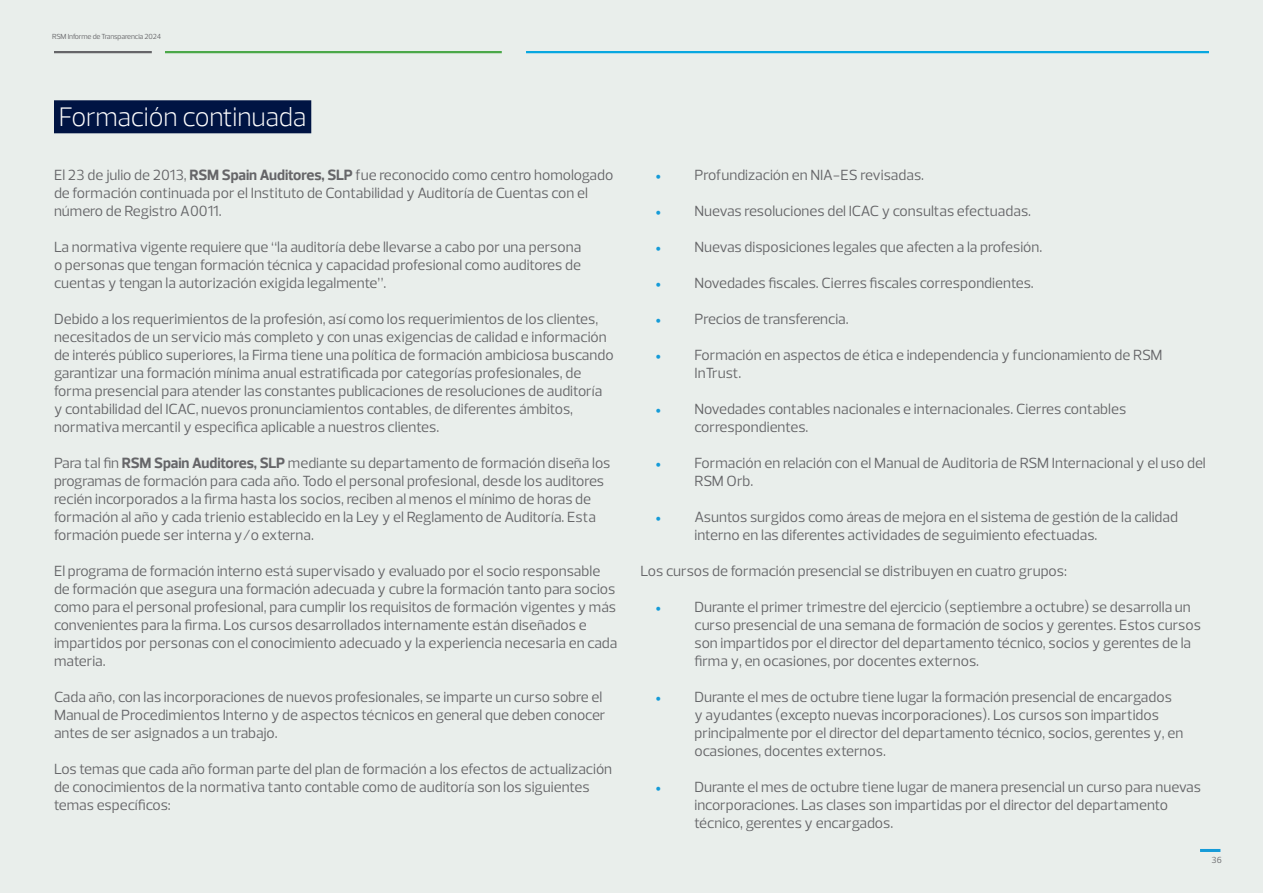
<style>
.page{position:relative;width:1263px;height:893px;background:#fff}
.page>*{position:absolute;margin:0;border:0;box-sizing:border-box;transform-origin:0 0}
.t1{font:300 27px "Prelo";letter-spacing:-.01em;color:#fff}
.t2{font:15px/18px "Prelo";color:#656568}
.t3{font:9px "Prelo";color:#656568}
.t4{font:7.5px "Prelo";letter-spacing:-.02em;color:#656568}
.s1{font-weight:700}
.s2{font-family:"Minion Pro";color:#159bd8}
</style>
<div class="page">
<div style="left:1px;top:0;width:1262px;height:893px;background:#e9eeeb"></div>
<hr style="left:54px;top:51px;width:98px;height:2px;background:#656568">
<hr style="left:526px;top:51px;width:683px;height:2px;background:#08a7e0">
<hr style="left:165px;top:51px;width:337px;height:2px;background:#4ba849">
<div style="left:54px;top:100px;width:257px;height:33px;background:#001443"></div>
<hr style="left:1200px;top:849px;width:20px;height:3px;background:#159bd8">
<p class="t4" style="left:52px;top:32px;width:110px">RSM Informe de Transparencia 2024</p>
<h1 class="t1" style="left:59px;top:101px;width:249px">Formación continuada</h1>
<p class="t2" style="left:54px;top:166px;width:561px">El 23 de julio de 2013, <span class="s1">RSM Spain Auditores, SLP</span> fue reconocido como centro homologado de formación continuada por el Instituto de Contabilidad y Auditoría de Cuentas con el número de Registro A0011.</p>
<p class="t2" style="left:54px;top:238px;width:529px;text-align:justify">La normativa vigente requiere que “la auditoría debe llevarse a cabo por una persona o personas que tengan formación técnica y capacidad profesional como auditores de cuentas y tengan la autorización exigida legalmente”.</p>
<p class="t2" style="left:54px;top:310px;width:561px">Debido a los requerimientos de la profesión, así como los requerimientos de los clientes, necesitados de un servicio más completo y con unas exigencias de calidad e información de interés público superiores, la Firma tiene una política de formación ambiciosa buscando garantizar una formación mínima anual estratificada por categorías profesionales, de forma presencial para atender las constantes publicaciones de resoluciones de auditoría y contabilidad del ICAC, nuevos pronunciamientos contables, de diferentes ámbitos, normativa mercantil y especifica aplicable a nuestros clientes.</p>
<p class="t2" style="left:54px;top:454px;width:558px">Para tal fin <span class="s1">RSM Spain Auditores, SLP</span> mediante su departamento de formación diseña los programas de formación para cada año. Todo el personal profesional, desde los auditores recién incorporados a la firma hasta los socios, reciben al menos el mínimo de horas de formación al año y cada trienio establecido en la Ley y el Reglamento de Auditoría. Esta formación puede ser interna y/o externa.</p>
<p class="t2" style="left:54px;top:562px;width:565px">El programa de formación interno está supervisado y evaluado por el socio responsable de formación que asegura una formación adecuada y cubre la formación tanto para socios como para el personal profesional, para cumplir los requisitos de formación vigentes y más convenientes para la firma. Los cursos desarrollados internamente están diseñados e impartidos por personas con el conocimiento adecuado y la experiencia necesaria en cada materia.</p>
<p class="t2" style="left:54px;top:688px;width:553px">Cada año, con las incorporaciones de nuevos profesionales, se imparte un curso sobre el<br>Manual de Procedimientos Interno y de aspectos técnicos en general que deben conocer antes de ser asignados a un trabajo.</p>
<p class="t2" style="left:54px;top:760px;width:560px">Los temas que cada año forman parte del plan de formación a los efectos de actualización de conocimientos de la normativa tanto contable como de auditoría son los siguientes temas específicos:</p>
<p class="t2" style="left:655px;top:166px;width:270px"><span class="s2">•</span> Profundización en NIA-ES revisadas.</p>
<p class="t2" style="left:655px;top:202px;width:377px"><span class="s2">•</span> Nuevas resoluciones del ICAC y consultas efectuadas.</p>
<p class="t2" style="left:655px;top:238px;width:388px"><span class="s2">•</span> Nuevas disposiciones legales que afecten a la profesión.</p>
<p class="t2" style="left:655px;top:274px;width:380px"><span class="s2">•</span> Novedades fiscales. Cierres fiscales correspondientes.</p>
<p class="t2" style="left:655px;top:310px;width:195px"><span class="s2">•</span> Precios de transferencia.</p>
<p class="t2" style="left:694px;top:346px;width:470px;text-indent:-39px"><span class="s2">•</span> Formación en aspectos de ética e independencia y funcionamiento de RSM<br>InTrust.</p>
<p class="t2" style="left:694px;top:400px;width:433px;text-indent:-39px"><span class="s2">•</span> Novedades contables nacionales e internacionales. Cierres contables correspondientes.</p>
<p class="t2" style="left:694px;top:454px;width:513px;text-indent:-39px"><span class="s2">•</span> Formación en relación con el Manual de Auditoria de RSM Internacional y el uso del<br>RSM Orb.</p>
<p class="t2" style="left:694px;top:508px;width:485px;text-indent:-39px"><span class="s2">•</span> Asuntos surgidos como áreas de mejora en el sistema de gestión de la calidad interno en las diferentes actividades de seguimiento efectuadas.</p>
<p class="t2" style="left:640px;top:562px;width:428px">Los cursos de formación presencial se distribuyen en cuatro grupos:</p>
<p class="t2" style="left:694px;top:598px;width:508px;text-indent:-39px"><span class="s2">•</span> Durante el primer trimestre del ejercicio (septiembre a octubre) se desarrolla un curso presencial de una semana de formación de socios y gerentes. Estos cursos son impartidos por el director del departamento técnico, socios y gerentes de la firma y, en ocasiones, por docentes externos.</p>
<p class="t2" style="left:694px;top:688px;width:490px;text-indent:-39px"><span class="s2">•</span> Durante el mes de octubre tiene lugar la formación presencial de encargados y ayudantes (excepto nuevas incorporaciones). Los cursos son impartidos principalmente por el director del departamento técnico, socios, gerentes y, en ocasiones, docentes externos.</p>
<p class="t2" style="left:694px;top:778px;width:508px;text-indent:-39px"><span class="s2">•</span> Durante el mes de octubre tiene lugar de manera presencial un curso para nuevas incorporaciones. Las clases son impartidas por el director del departamento técnico, gerentes y encargados.</p>
<p class="t3" style="left:1211px;top:854px;width:12px">36</p>
</div>
